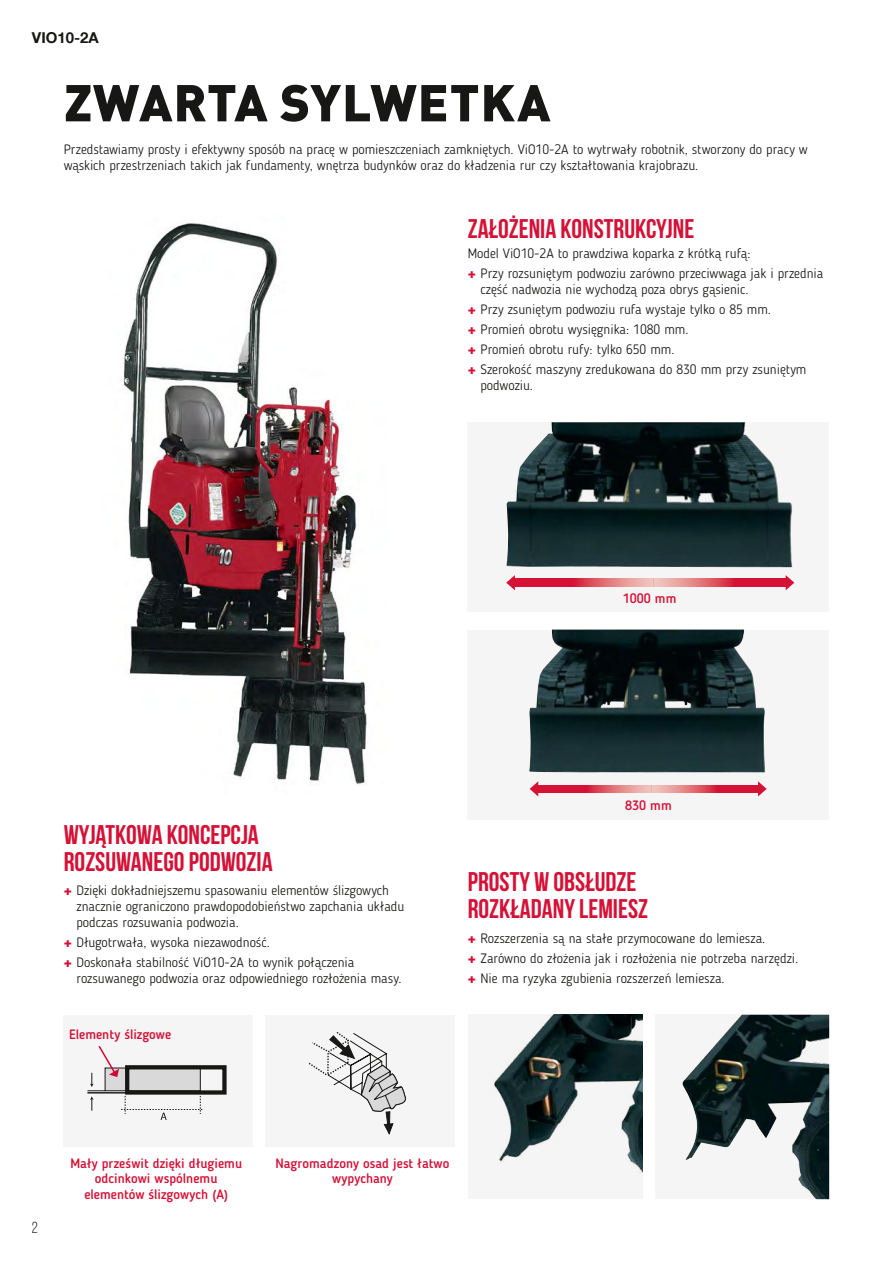
<style>
.page{position:relative;width:893px;height:1263px;background:#fff}
.page>*{position:absolute;margin:0;border:0;box-sizing:border-box;transform-origin:0 0}
.t1{font:900 51px "DIN Pro";letter-spacing:.02em;color:#171715}
.t2{font:700 27px/27px "Bebas Neue";color:#d51136}
.t3{font:15.9px "Bebas Neue";color:#171715}
.t4{font:700 15px "Helvetica Neue LT Com";color:#171715}
.t5{font:300 13.5px/20px "Blogger Sans";color:#171715}
.t6{font:500 13.5px/15.8px "Blogger Sans";color:#d51136;text-align:center}
.s1{font-family:"Helvetica Neue LT Com";font-weight:900;color:#d51136}
</style>
<div class="page">
<img style="left:123px;top:223px;width:244px;height:562px">
<div style="left:468px;top:422px;width:361px;height:190px;background:#f5f5f5"></div>
<img style="left:506px;top:422px;width:287px;height:145px">
<div style="left:266px;top:1015px;width:189px;height:131px;background:#f5f5f5"></div>
<svg style="left:309px;top:1032px;width:97px;height:102px"></svg>
<div style="left:64px;top:1015px;width:189px;height:131px;background:#f5f5f5"></div>
<div style="left:125px;top:1065px;width:102px;height:29px;border:4px solid #171715"></div>
<div style="left:468px;top:630px;width:361px;height:189px;background:#f5f5f5"></div>
<img style="left:529px;top:630px;width:236px;height:142px">
<div style="left:468px;top:1015px;width:175px;height:184px;background:#f5f5f5"></div>
<img style="left:494px;top:1015px;width:149px;height:158px">
<div style="left:655px;top:1015px;width:174px;height:184px;background:#f5f5f5"></div>
<img style="left:682px;top:1015px;width:147px;height:184px">
<svg style="left:87px;top:1046px;width:116px;height:74px"></svg>
<svg style="left:506px;top:575px;width:21px;height:15px"></svg>
<svg style="left:773px;top:575px;width:22px;height:15px"></svg>
<svg style="left:513px;top:579px;width:141px;height:8px"></svg>
<svg style="left:654px;top:579px;width:132px;height:8px"></svg>
<svg style="left:529px;top:781px;width:10px;height:15px"></svg>
<svg style="left:758px;top:781px;width:9px;height:15px"></svg>
<svg style="left:537px;top:785px;width:115px;height:8px"></svg>
<svg style="left:652px;top:785px;width:107px;height:8px"></svg>
<p class="t4" style="left:32px;top:28px;width:68px">VIO10-2A</p>
<h1 class="t1" style="left:64px;top:59px;width:488px">ZWARTA SYLWETKA</h1>
<p class="t5" style="left:64px;top:142px;width:745px;line-height:15.8px">Przedstawiamy prosty i efektywny sposób na pracę w pomieszczeniach zamkniętych. ViO10-2A to wytrwały robotnik, stworzony do pracy w wąskich przestrzeniach takich jak fundamenty, wnętrza budynków oraz do kładzenia rur czy kształtowania krajobrazu.</p>
<h2 class="t2" style="left:468px;top:215px;width:228px">ZAŁOŻENIA KONSTRUKCYJNE</h2>
<p class="t5" style="left:468px;top:243px;width:357px">Model ViO10-2A to prawdziwa koparka z krótką rufą:<br><span class="s1">+</span> Przy rozsuniętym podwoziu zarówno przeciwwaga jak i przednia</p>
<p class="t5" style="left:468px;top:279px;width:340px;text-indent:13px">część nadwozia nie wychodzą poza obrys gąsienic.<br><span class="s1">+</span> Przy zsuniętym podwoziu rufa wystaje tylko o 85 mm.<br><span class="s1">+</span> Promień obrotu wysięgnika: 1080 mm.<br><span class="s1">+</span> Promień obrotu rufy: tylko 650 mm.<br><span class="s1">+</span> Szerokość maszyny zredukowana do 830 mm przy zsuniętym</p>
<p class="t5" style="left:480px;top:375px;width:54px">podwoziu.</p>
<p class="t6" style="left:623px;top:590px;width:55px">1000 mm</p>
<h2 class="t2" style="left:64px;top:821px;width:210px">WYJĄTKOWA KONCEPCJA<br>ROZSUWANEGO PODWOZIA</h2>
<p class="t5" style="left:77px;top:883px;width:329px;line-height:15.8px;text-indent:-13px"><span class="s1">+</span> Dzięki dokładniejszemu spasowaniu elementów ślizgowych znacznie ograniczono prawdopodobieństwo zapchania układu podczas rozsuwania podwozia.</p>
<p class="t5" style="left:64px;top:932px;width:292px"><span class="s1">+</span> Długotrwała, wysoka niezawodność.<br><span class="s1">+</span> Doskonała stabilność ViO10-2A to wynik połączenia</p>
<p class="t5" style="left:77px;top:968px;width:326px">rozsuwanego podwozia oraz odpowiedniego rozłożenia masy.</p>
<p class="t6" style="left:69px;top:1026px;width:104px">Elementy ślizgowe</p>
<p class="t6" style="left:625px;top:797px;width:48px">830 mm</p>
<h2 class="t2" style="left:468px;top:868px;width:182px">PROSTY W OBSŁUDZE<br>ROZKŁADANY LEMIESZ</h2>
<p class="t5" style="left:468px;top:928px;width:332px"><span class="s1">+</span> Rozszerzenia są na stałe przymocowane do lemiesza.<br><span class="s1">+</span> Zarówno do złożenia jak i rozłożenia nie potrzeba narzędzi. <span class="s1">+</span> Nie ma ryzyka zgubienia rozszerzeń lemiesza.</p>
<p class="t3" style="left:32px;top:1219px;width:8px">2</p>
<p class="t6" style="left:70px;top:1155px;width:173px">Mały prześwit dzięki długiemu odcinkowi wspólnemu elementów ślizgowych (A)</p>
<p class="t6" style="left:276px;top:1155px;width:175px">Nagromadzony osad jest łatwo wypychany</p>
</div>
